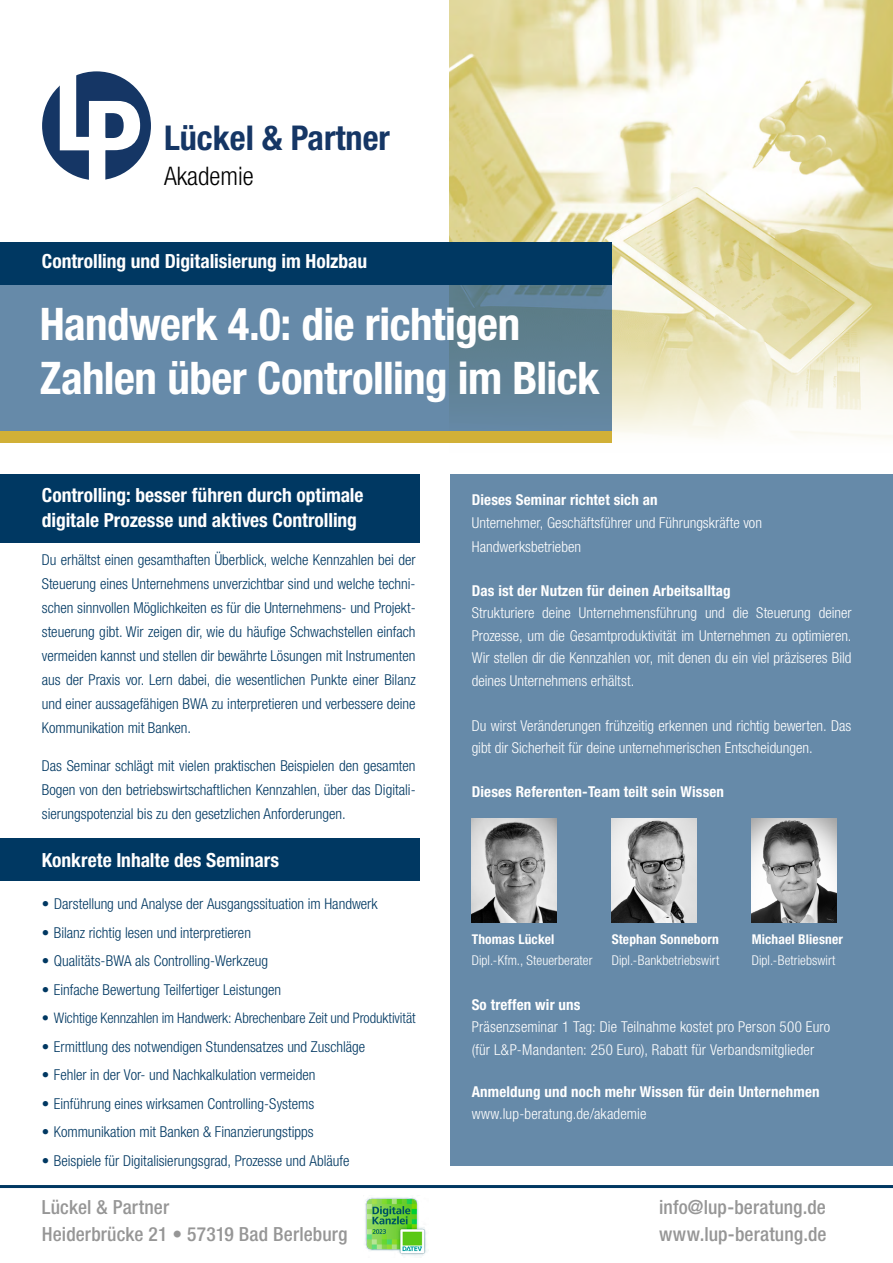
<style>
.page{position:relative;width:893px;height:1263px;background:#fff}
.page>*{position:absolute;margin:0;border:0;box-sizing:border-box;transform-origin:0 0}
.t1{font:700 condensed 45px/54px "Helvetica Neue LT Pro";letter-spacing:-.01em;color:#fff}
.t2{font:700 condensed 34.2px "Helvetica Neue";color:#153665}
.t3{font:300 condensed 25.65px "Helvetica Neue";color:#000}
.t4{font:700 condensed 19.5px/25.8px "Helvetica Neue LT Pro";color:#fff}
.t5{font:500 condensed 19.5px/27px "Helvetica Neue LT Pro";letter-spacing:.005em;color:#969696}
.t6{font:300 condensed 15px/24px "Helvetica Neue LT Pro";color:#003862;text-align:justify}
.t7{font:300 condensed 15px/22.5px "Helvetica Neue LT Pro";letter-spacing:.005em;color:#fff}
.t8{font:700 condensed 15px "Helvetica Neue LT Pro";letter-spacing:.01em;color:#fff}
.t9{font:300 condensed 14.55px "Helvetica Neue LT Pro";letter-spacing:-.01em;color:#003862}
.t10{font:300 condensed 13.5px "Helvetica Neue LT Pro";letter-spacing:.005em;color:#fff}
.t11{font:700 condensed 13.5px "Helvetica Neue LT Pro";letter-spacing:.01em;color:#fff}
</style>
<div class="page">
<img style="left:450px;top:0;width:443px;height:438px">
<div style="left:0;top:474px;width:419px;height:69px;background:#003862"></div>
<div style="left:0;top:838px;width:419px;height:42px;background:#003862"></div>
<svg style="left:0;top:284px;width:612px;height:147px;background:#6387a3"></svg>
<div style="left:0;top:242px;width:612px;height:42px;background:#003862"></div>
<div style="left:0;top:431px;width:612px;height:12px;background:#d1b037"></div>
<div style="left:450px;top:474px;width:443px;height:691px;background:#668aa9"></div>
<hr style="left:0;top:1185px;width:893px;height:3px;background:#003862">
<div style="left:42px;top:71px;width:109px;height:109px;background:#153665;border-radius:50%"></div>
<svg style="left:60px;top:71px;width:80px;height:109px"></svg>
<img style="left:365px;top:1197px;width:62px;height:59px">
<img style="left:472px;top:819px;width:84px;height:104px">
<img style="left:612px;top:818px;width:84px;height:104px">
<img style="left:752px;top:818px;width:84px;height:104px">
<h2 class="t2" style="left:164px;top:117px;width:227px">Lückel &amp; Partner</h2>
<h3 class="t3" style="left:164px;top:161px;width:91px">Akademie</h3>
<h3 class="t4" style="left:42px;top:248px;width:327px">Controlling und Digitalisierung im Holzbau</h3>
<h1 class="t1" style="left:40px;top:297px;width:561px">Handwerk 4.0: die richtigen<br>Zahlen über Controlling im Blick</h1>
<h3 class="t4" style="left:42px;top:482px;width:323px">Controlling: besser führen durch optimale digitale Prozesse und aktives Controlling</h3>
<p class="t6" style="left:42px;top:547px;width:375px">Du erhältst einen gesamthaften Überblick, welche Kennzahlen bei der Steuerung eines Unternehmens unverzichtbar sind und welche techni&shy;schen sinnvollen Möglichkeiten es für die Unternehmens- und Projekt&shy;steuerung gibt. Wir zeigen dir, wie du häufige Schwachstellen einfach vermeiden kannst und stellen dir bewährte Lösungen mit Instrumenten aus der Praxis vor. Lern dabei, die wesentlichen Punkte einer Bilanz und einer aussagefähigen BWA zu interpretieren und verbessere deine Kommunikation mit Banken.</p>
<p class="t6" style="left:42px;top:753px;width:375px">Das Seminar schlägt mit vielen praktischen Beispielen den gesamten Bogen von den betriebswirtschaftlichen Kennzahlen, über das Digitali&shy;sierungspotenzial bis zu den gesetzlichen Anforderungen.</p>
<h3 class="t4" style="left:42px;top:847px;width:239px">Konkrete Inhalte des Seminars</h3>
<p class="t6" style="left:42px;top:892px;width:337px">• Darstellung und Analyse der Ausgangssituation im Handwerk</p>
<p class="t6" style="left:42px;top:920px;width:211px">• Bilanz richtig lesen und interpretieren</p>
<p class="t6" style="left:42px;top:949px;width:228px">• Qualitäts-BWA als Controlling-Werkzeug</p>
<p class="t6" style="left:42px;top:977px;width:241px">• Einfache Bewertung Teilfertiger Leistungen</p>
<p class="t9" style="left:42px;top:1009px;width:375px">• Wichtige Kennzahlen im Handwerk: Abrechenbare Zeit und Produktivität</p>
<p class="t6" style="left:42px;top:1034px;width:325px">• Ermittlung des notwendigen Stundensatzes und Zuschläge</p>
<p class="t6" style="left:42px;top:1063px;width:275px">• Fehler in der Vor- und Nachkalkulation vermeiden</p>
<p class="t6" style="left:42px;top:1091px;width:274px">• Einführung eines wirksamen Controlling-Systems</p>
<p class="t6" style="left:42px;top:1120px;width:273px">• Kommunikation mit Banken &amp; Finanzierungstipps</p>
<p class="t6" style="left:42px;top:1148px;width:309px">• Beispiele für Digitalisierungsgrad, Prozesse und Abläufe</p>
<p class="t8" style="left:472px;top:491px;width:187px">Dieses Seminar richtet sich an</p>
<p class="t7" style="left:472px;top:510px;width:292px;line-height:24.3px">Unternehmer, Geschäftsführer und Führungskräfte von<br>Handwerksbetrieben</p>
<p class="t8" style="left:472px;top:582px;width:260px">Das ist der Nutzen für deinen Arbeitsalltag</p>
<p class="t7" style="left:472px;top:602px;width:381px;text-align:justify">Strukturiere deine Unternehmensführung und die Steuerung deiner Prozesse, um die Gesamtproduktivität im Unternehmen zu optimieren.<br>Wir stellen dir die Kennzahlen vor, mit denen du ein viel präziseres Bild deines Unternehmens erhältst.</p>
<p class="t7" style="left:472px;top:714px;width:381px">Du wirst Veränderungen frühzeitig erkennen und richtig bewerten. Das gibt dir Sicherheit für deine unternehmerischen Entscheidungen.</p>
<p class="t8" style="left:472px;top:783px;width:254px">Dieses Referenten-Team teilt sein Wissen</p>
<p class="t11" style="left:472px;top:931px;width:84px">Thomas Lückel</p>
<p class="t10" style="left:472px;top:952px;width:122px">Dipl.-Kfm., Steuerberater</p>
<p class="t11" style="left:612px;top:931px;width:109px">Stephan Sonneborn</p>
<p class="t10" style="left:612px;top:952px;width:109px">Dipl.-Bankbetriebswirt</p>
<p class="t11" style="left:752px;top:931px;width:93px">Michael Bliesner</p>
<p class="t10" style="left:752px;top:952px;width:85px">Dipl.-Betriebswirt</p>
<p class="t8" style="left:472px;top:995px;width:110px">So treffen wir uns</p>
<p class="t7" style="left:472px;top:1015px;width:360px">Präsenzseminar 1 Tag: Die Teilnahme kostet pro Person 500 Euro (für L&amp;P-Mandanten: 250 Euro), Rabatt für Verbandsmitglieder</p>
<p class="t8" style="left:472px;top:1082px;width:349px">Anmeldung und noch mehr Wissen für dein Unternehmen</p>
<p class="t7" style="left:472px;top:1102px;width:176px">www.lup-beratung.de/akademie</p>
<h3 class="t5" style="left:42px;top:1193px;width:307px">Lückel &amp; Partner<br>Heiderbrücke 21 • 57319 Bad Berleburg</h3>
<h3 class="t5" style="left:659px;top:1193px;width:169px">info@lup-beratung.de www.lup-beratung.de</h3>
</div>
